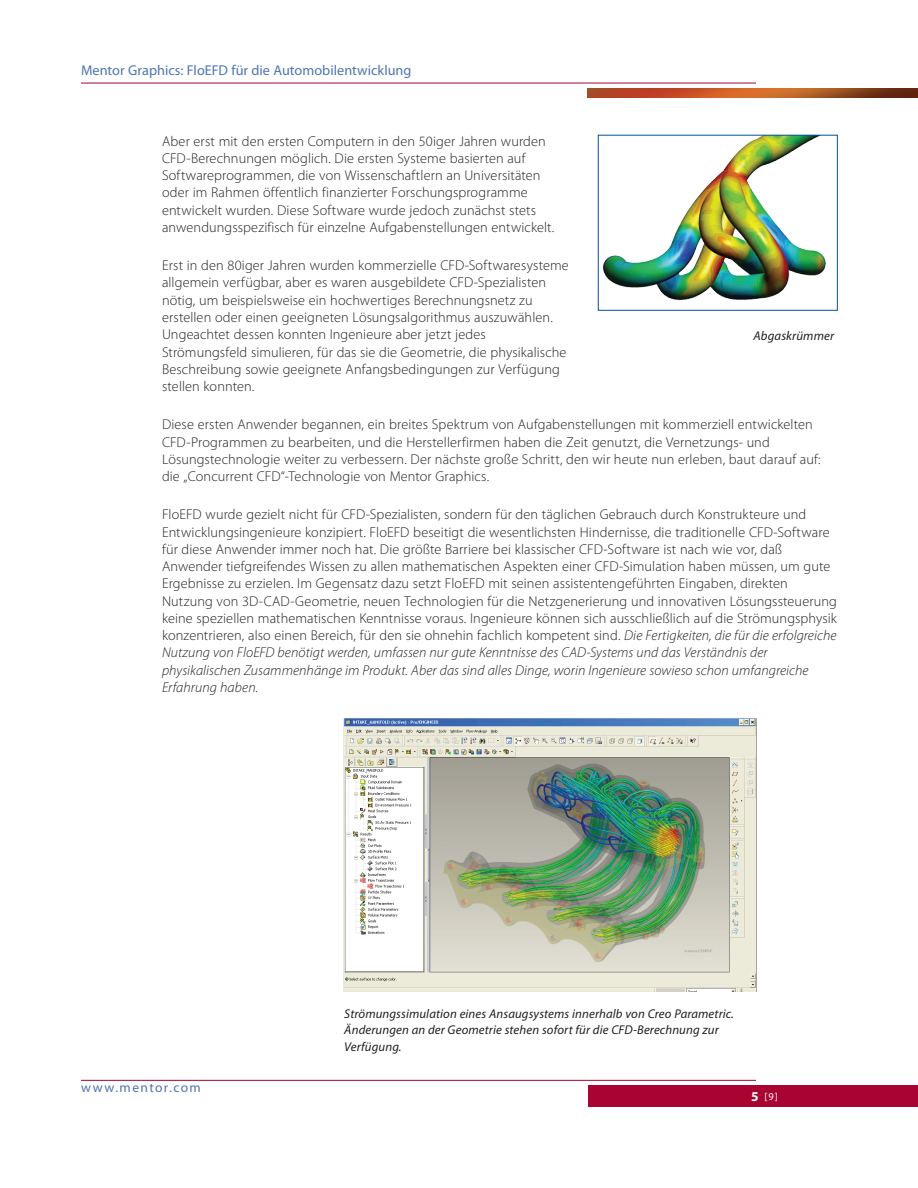
<style>
.page{position:relative;width:918px;height:1188px;background:#fff}
.page>*{position:absolute;margin:0;border:0;box-sizing:border-box;transform-origin:0 0}
.t1{font:300 14.25px/17.2px "Myriad Pro";letter-spacing:.005em;color:#231f20}
.t2{font:14.25px "Myriad Pro";letter-spacing:.005em;color:#4f75b4}
.t3{font:13.5px "Myriad Pro";color:#4f75b4}
.t4{font:italic 12.75px/16.5px "Myriad Pro";letter-spacing:.01em;color:#231f20}
.t5{font:10.5px "Myriad Pro";color:#fff}
.s1{font-style:italic}
.s2{font-weight:700;font-size:13.5px}
</style>
<div class="page">
<div style="left:588px;top:1085px;width:330px;height:22px;background:#a90332"></div>
<hr style="left:81px;top:1080px;width:675px;height:1px;background:#a90332">
<hr style="left:81px;top:83px;width:675px;height:1px;background:#a90332">
<img style="left:587px;top:88px;width:331px;height:10px">
<img style="left:344px;top:719px;width:412px;height:273px">
<img style="left:602px;top:137px;width:224px;height:164px">
<div style="left:598px;top:135px;width:240px;height:175px;border:1px solid #01539e"></div>
<p class="t2" style="left:81px;top:61px;width:332px">Mentor Graphics: FloEFD für die Automobilentwicklung</p>
<p class="t1" style="left:162px;top:132px;width:394px">Aber erst mit den ersten Computern in den 50iger Jahren wurden CFD-Berechnungen möglich. Die ersten Systeme basierten auf Softwareprogrammen, die von Wissenschaftlern an Universitäten oder im Rahmen öffentlich finanzierter Forschungsprogramme entwickelt wurden. Diese Software wurde jedoch zunächst stets anwendungsspezifisch für einzelne Aufgabenstellungen entwickelt.</p>
<p class="t1" style="left:162px;top:257px;width:408px">Erst in den 80iger Jahren wurden kommerzielle CFD-Softwaresysteme allgemein verfügbar, aber es waren ausgebildete CFD-Spezialisten nötig, um beispielsweise ein hochwertiges Berechnungsnetz zu erstellen oder einen geeigneten Lösungsalgorithmus auszuwählen.<br>Ungeachtet dessen konnten Ingenieure aber jetzt jedes Strömungsfeld simulieren, für das sie die Geometrie, die physikalische Beschreibung sowie geeignete Anfangsbedingungen zur Verfügung stellen konnten.</p>
<p class="t1" style="left:162px;top:416px;width:660px">Diese ersten Anwender begannen, ein breites Spektrum von Aufgabenstellungen mit kommerziell entwickelten CFD-Programmen zu bearbeiten, und die Herstellerfirmen haben die Zeit genutzt, die Vernetzungs- und Lösungstechnologie weiter zu verbessern. Der nächste große Schritt, den wir heute nun erleben, baut darauf auf: die „Concurrent CFD“-Technologie von Mentor Graphics.</p>
<p class="t1" style="left:162px;top:506px;width:677px">FloEFD wurde gezielt nicht für CFD-Spezialisten, sondern für den täglichen Gebrauch durch Konstrukteure und Entwicklungsingenieure konzipiert. FloEFD beseitigt die wesentlichsten Hindernisse, die traditionelle CFD-Software für diese Anwender immer noch hat. Die größte Barriere bei klassischer CFD-Software ist nach wie vor, daß Anwender tiefgreifendes Wissen zu allen mathematischen Aspekten einer CFD-Simulation haben müssen, um gute Ergebnisse zu erzielen. Im Gegensatz dazu setzt FloEFD mit seinen assistentengeführten Eingaben, direkten Nutzung von 3D-CAD-Geometrie, neuen Technologien für die Netzgenerierung und innovativen Lösungssteuerung keine speziellen mathematischen Kenntnisse voraus. Ingenieure können sich ausschließlich auf die Strömungsphysik konzentrieren, also einen Bereich, für den sie ohnehin fachlich kompetent sind. <span class="s1">Die Fertigkeiten, die für die erfolgreiche Nutzung von FloEFD benötigt werden, umfassen nur gute Kenntnisse des CAD-Systems und das Verständnis der physikalischen Zusammenhänge im Produkt. Aber das sind alles Dinge, worin Ingenieure sowieso schon umfangreiche Erfahrung haben.</span></p>
<p class="t4" style="left:754px;top:327px;width:82px">Abgaskrümmer</p>
<p class="t3" style="left:81px;top:1079px;width:121px">www.mentor.com</p>
<p class="t4" style="left:344px;top:1005px;width:391px">Strömungssimulation eines Ansaugsystems innerhalb von Creo Parametric.<br>Änderungen an der Geometrie stehen sofort für die CFD-Berechnung zur<br>Verfügung.</p>
<p class="t5" style="left:751px;top:1090px;width:28px"><span class="s2">5</span> [9]</p>
</div>
